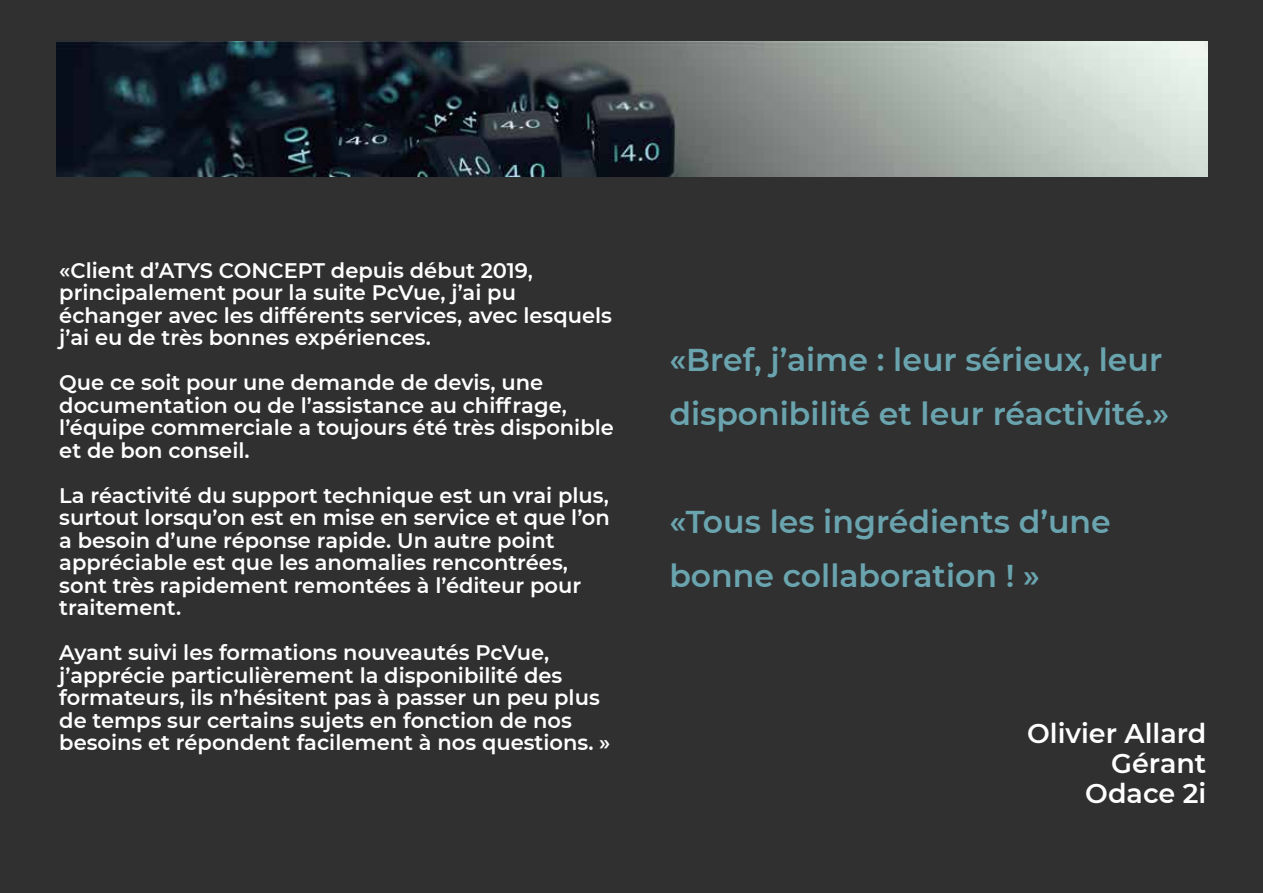
<style>
.page{position:relative;width:1263px;height:893px;background:#303031}
.page>*{position:absolute;margin:0;border:0;box-sizing:border-box;transform-origin:0 0}
.t1{font:600 31.5px/54px "Montserrat";color:#6aa5af}
.t2{font:600 27px/30px "Montserrat";color:#fff;text-align:right}
.t3{font:600 21px/22.5px "Montserrat";color:#fff}
</style>
<div class="page">
<img style="left:56px;top:42px;width:1152px;height:135px">
<p class="t3" style="left:59px;top:258px;width:554px">«Client d’ATYS CONCEPT depuis début 2019, principalement pour la suite PcVue, j’ai pu échanger avec les différents services, avec lesquels j’ai eu de très bonnes expériences.</p>
<p class="t3" style="left:59px;top:370px;width:556px">Que ce soit pour une demande de devis, une documentation ou de l’assistance au chiffrage, l’équipe commerciale a toujours été très disponible et de bon conseil.</p>
<p class="t3" style="left:59px;top:483px;width:552px">La réactivité du support technique est un vrai plus, surtout lorsqu’on est en mise en service et que l’on a besoin d’une réponse rapide. Un autre point appréciable est que les anomalies rencontrées, sont très rapidement remontées à l’éditeur pour traitement.</p>
<p class="t3" style="left:59px;top:640px;width:553px">Ayant suivi les formations nouveautés PcVue, j’apprécie particulièrement la disponibilité des formateurs, ils n’hésitent pas à passer un peu plus de temps sur certains sujets en fonction de nos besoins et répondent facilement à nos questions. »</p>
<h1 class="t1" style="left:669px;top:331px;width:501px">«Bref, j’aime : leur sérieux, leur disponibilité et leur réactivité.»</h1>
<h1 class="t1" style="left:669px;top:493px;width:443px">«Tous les ingrédients d’une bonne collaboration ! »</h1>
<p class="t2" style="left:1027px;top:717px;width:181px">Olivier Allard<br>Gérant<br>Odace 2i</p>
</div>
